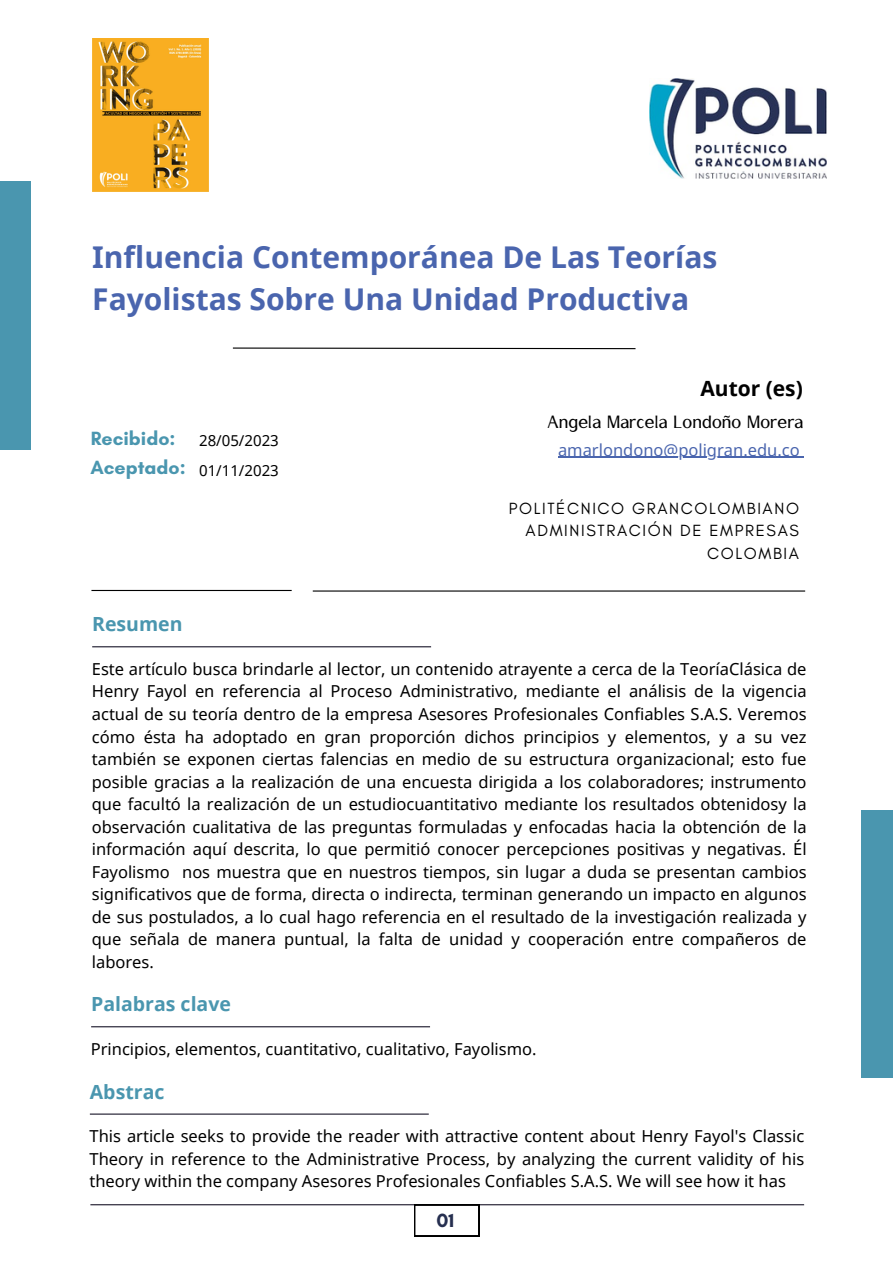
<style>
.page{position:relative;width:893px;height:1264px;background:#fff}
.page>*{position:absolute;margin:0;border:0;box-sizing:border-box;transform-origin:0 0}
.t1{font:700 30px/41.7px "Noto Sans";color:#4a65ae}
.t2{font:21px "Rachana";color:#000}
.t3{font:700 21px "Noto Sans";color:#000}
.t4{font:700 19.5px "Noto Sans";color:#4a96af}
.t5{font:700 19.5px "Glacial Indifference";color:#4a96af}
.t6{font:700 19.5px "Glacial Indifference";color:#262f50}
.t7{font:16.5px/22.5px "Noto Sans";color:#000;text-align:justify}
.t8{font:16.5px/22.5px "Glacial Indifference";letter-spacing:.1em;color:#000;text-align:right}
.t9{font:16.5px "Noto Sans";color:#4a65ae}
.t10{font:15px "Noto Sans";color:#000}
</style>
<div class="page">
<div style="left:0;top:181px;width:31px;height:268px;background:#4a96af"></div>
<div style="left:861px;top:810px;width:31px;height:268px;background:#4a96af"></div>
<hr style="left:91px;top:590px;width:201px;height:1px;background:#000">
<hr style="left:313px;top:590px;width:492px;height:1px;background:#000">
<svg style="left:232px;top:347px;width:404px;height:3px"></svg>
<img style="left:649px;top:78px;width:177px;height:100px">
<hr style="left:558px;top:457px;width:241px;height:1px;background:#4a65ae">
<hr style="left:92px;top:646px;width:339px;height:1px;background:#1a172a">
<hr style="left:90px;top:1204px;width:714px;height:1px;background:#1a172a">
<svg style="left:414px;top:1204px;width:65px;height:32px"></svg>
<hr style="left:91px;top:1026px;width:339px;height:1px;background:#1a172a">
<hr style="left:90px;top:1113px;width:338px;height:1px;background:#1a172a">
<img style="left:93px;top:38px;width:115px;height:153px">
<p class="t1" style="left:92px;top:235px;width:626px">Influencia Contemporánea De Las Teorías<br>Fayolistas Sobre Una Unidad Productiva</p>
<h2 class="t5" style="left:91px;top:426px;width:86px">Recibido:</h2>
<p class="t10" style="left:199px;top:430px;width:81px">28/05/2023</p>
<h3 class="t10" style="left:199px;top:460px;width:81px">01/11/2023</h3>
<p class="t5" style="left:90px;top:456px;width:97px">Aceptado:</p>
<h2 class="t3" style="left:700px;top:373px;width:104px">Autor (es)</h2>
<h1 class="t2" style="left:546px;top:408px;width:258px">Angela Marcela Londoño Morera</h1>
<h2 class="t9" style="left:558px;top:438px;width:243px">amarlondono@poligran.edu.co</h2>
<p class="t8" style="left:508px;top:496px;width:292px">POLITÉCNICO GRANCOLOMBIANO<br>ADMINISTRACIÓN DE EMPRESAS<br>COLOMBIA</p>
<p class="t4" style="left:92px;top:610px;width:92px">Resumen</p>
<h4 class="t7" style="left:92px;top:657px;width:716px">Este artículo busca brindarle al lector, un contenido atrayente a cerca de la TeoríaClásica de Henry Fayol en referencia al Proceso Administrativo, mediante el análisis de la vigencia actual de su teoría dentro de la empresa Asesores Profesionales Confiables S.A.S. Veremos cómo ésta ha adoptado en gran proporción dichos principios y elementos, y a su vez también se exponen ciertas falencias en medio de su estructura organizacional; esto fue posible gracias a la realización de una encuesta dirigida a los colaboradores; instrumento que facultó la realización de un estudiocuantitativo mediante los resultados obtenidosy la observación cualitativa de las preguntas formuladas y enfocadas hacia la obtención de la información aquí descrita, lo que permitió conocer percepciones positivas y negativas. Él Fayolismo nos muestra que en nuestros tiempos, sin lugar a duda se presentan cambios significativos que de forma, directa o indirecta, terminan generando un impacto en algunos de sus postulados, a lo cual hago referencia en el resultado de la investigación realizada y que señala de manera puntual, la falta de unidad y cooperación entre compañeros de labores.</h4>
<h2 class="t4" style="left:91px;top:990px;width:141px">Palabras clave</h2>
<p class="t7" style="left:91px;top:1037px;width:447px">Principios, elementos, cuantitativo, cualitativo, Fayolismo.</p>
<h2 class="t4" style="left:90px;top:1077px;width:76px">Abstrac</h2>
<p class="t7" style="left:89px;top:1124px;width:716px">This article seeks to provide the reader with attractive content about Henry Fayol's Classic Theory in reference to the Administrative Process, by analyzing the current validity of his theory within the company Asesores Profesionales Confiables S.A.S. We will see how it has</p>
<h2 class="t6" style="left:436px;top:1208px;width:19px">01</h2>
</div>
